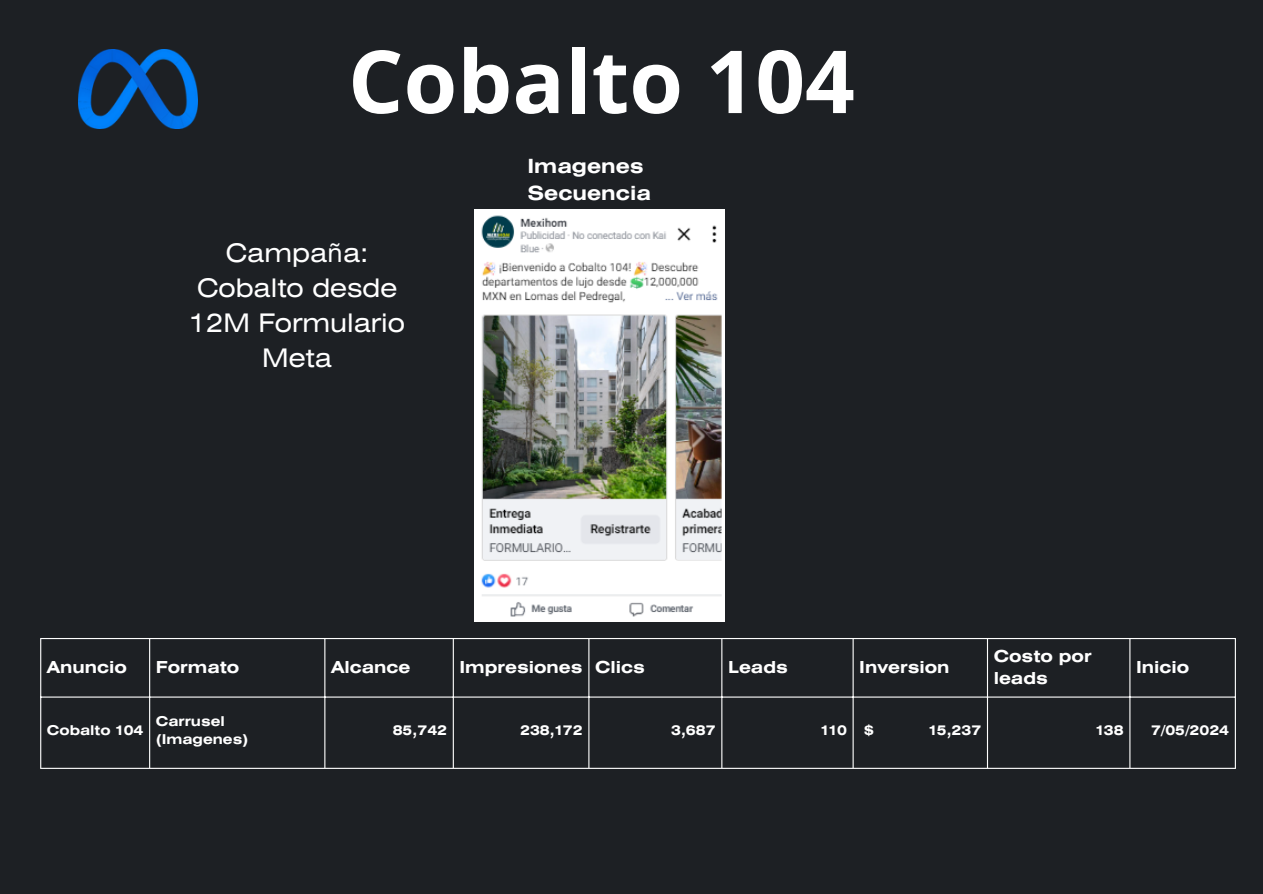
<style>
.page{position:relative;width:1263px;height:894px;background:#fff}
.page>*{position:absolute;margin:0;border:0;box-sizing:border-box;transform-origin:0 0}
.t1{font:700 87px "Open Sans";color:#fff}
.t2{font:25.5px/34.8px "Helios Ext";color:#fff;text-align:center}
.t3{font:700 19.5px "Helios Ext";color:#fff}
.t4{font:700 16.5px/22.5px "Helios Ext";color:#fff}
.t5{font:700 13.5px/18px "Helios Ext";color:#fff}
.s1{font-family:"Noto Sans"}
</style>
<div class="page">
<div style="left:0;top:0;width:1263px;height:893px;background:#1d2024"></div>
<hr style="left:40px;top:639px;width:1px;height:128px;background:#fff">
<hr style="left:149px;top:639px;width:1px;height:128px;background:#fff">
<hr style="left:324px;top:639px;width:1px;height:128px;background:#fff">
<hr style="left:453px;top:639px;width:1px;height:128px;background:#fff">
<hr style="left:588px;top:639px;width:1px;height:128px;background:#fff">
<hr style="left:721px;top:639px;width:1px;height:128px;background:#fff">
<hr style="left:853px;top:639px;width:1px;height:128px;background:#fff">
<hr style="left:987px;top:639px;width:1px;height:128px;background:#fff">
<hr style="left:1129px;top:639px;width:1px;height:128px;background:#fff">
<hr style="left:1235px;top:639px;width:1px;height:128px;background:#fff">
<hr style="left:40px;top:637px;width:1196px;height:2px;background:#fff">
<hr style="left:40px;top:696px;width:1196px;height:1px;background:#fff">
<hr style="left:40px;top:767px;width:1196px;height:1px;background:#fff">
<img style="left:78px;top:50px;width:119px;height:78px">
<img style="left:475px;top:209px;width:250px;height:412px">
<p class="t1" style="left:348px;top:20px;width:508px">Cobalto 104</p>
<p class="t2" style="left:226px;top:238px;width:144px">Campa<span class="s1">ñ</span>a:</p>
<p class="t2" style="left:189px;top:272px;width:217px">Cobalto desde<br>12M Formulario<br>Meta</p>
<p class="t3" style="left:527px;top:159px;width:118px">Imagenes</p>
<p class="t3" style="left:527px;top:186px;width:125px">Secuencia</p>
<p class="t4" style="left:47px;top:657px;width:82px">Anuncio</p>
<h1 class="t4" style="left:156px;top:657px;width:85px">Formato</h1>
<p class="t4" style="left:331px;top:657px;width:81px">Alcance</p>
<p class="t4" style="left:459px;top:657px;width:125px">Impresiones</p>
<p class="t4" style="left:595px;top:657px;width:51px">Clics</p>
<p class="t4" style="left:728px;top:657px;width:61px">Leads</p>
<p class="t4" style="left:859px;top:657px;width:92px">Inversion</p>
<p class="t4" style="left:994px;top:645px;width:99px">Costo por leads</p>
<p class="t4" style="left:1136px;top:657px;width:55px">Inicio</p>
<p class="t5" style="left:47px;top:722px;width:98px">Cobalto 104</p>
<p class="t5" style="left:156px;top:713px;width:94px">Carrusel (Imagenes)</p>
<p class="t5" style="left:393px;top:722px;width:56px">85,742</p>
<p class="t5" style="left:520px;top:722px;width:64px">238,172</p>
<p class="t5" style="left:671px;top:722px;width:46px">3,687</p>
<p class="t5" style="left:821px;top:722px;width:28px">110</p>
<p class="t5" style="left:864px;top:722px;width:11px">$</p>
<p class="t5" style="left:929px;top:722px;width:54px">15,237</p>
<p class="t5" style="left:1096px;top:722px;width:29px">138</p>
<p class="t5" style="left:1151px;top:722px;width:80px">7/05/2024</p>
</div>
